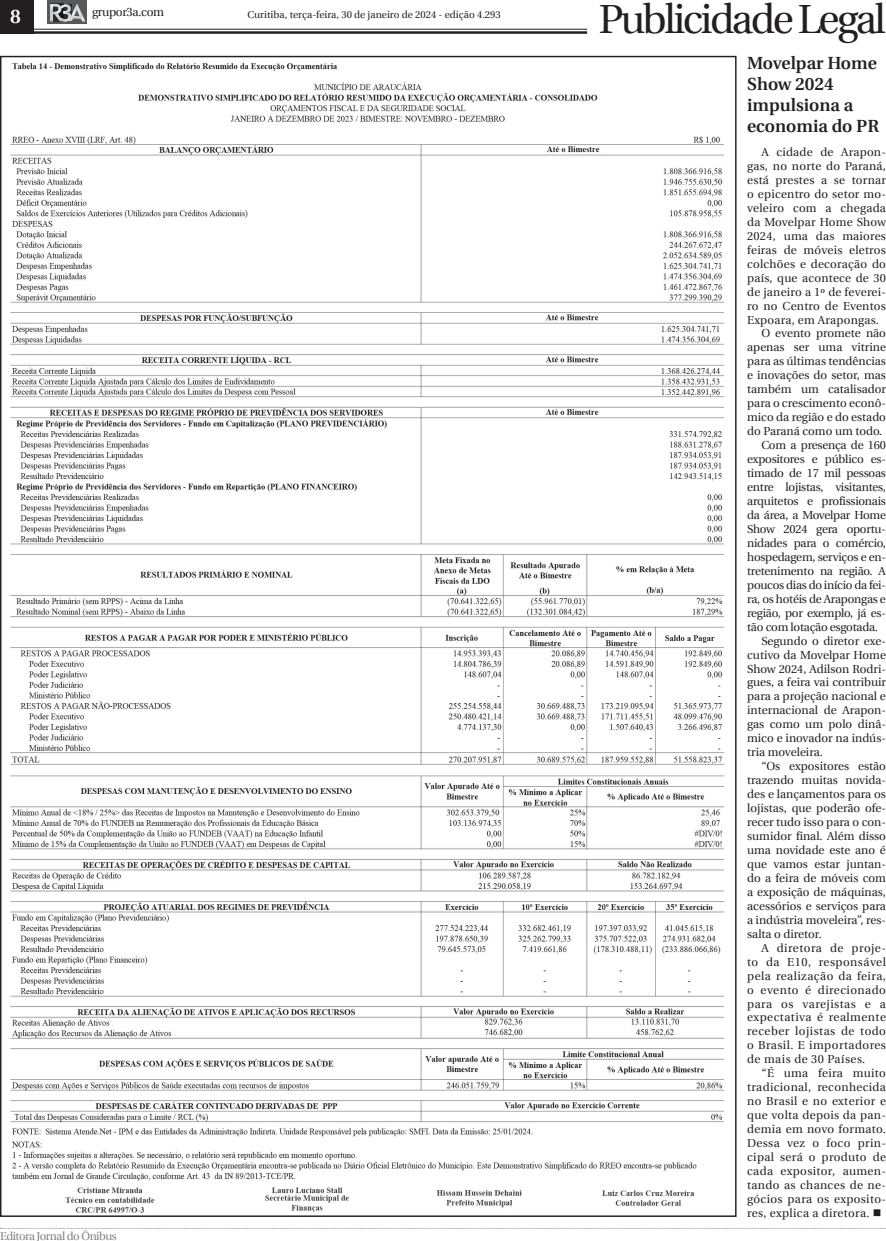
<style>
.page{position:relative;width:886px;height:1241px;background:#fff}
.page>*{position:absolute;margin:0;border:0;box-sizing:border-box;transform-origin:0 0}
.t1{font:40.75px "Utopia";letter-spacing:-.06em;color:#231f20}
.t2{font:600 19.38px "Utopia";color:#fff}
.t3{font:600 17.62px/21.1px "Utopia";color:#231f20}
.t4{font:11.88px "Utopia";letter-spacing:-.03em;color:#231f20}
.t5{font:11.62px "Utopia";color:#231f20}
.t6{font:11.62px "Utopia";letter-spacing:-.02em;color:#231f20}
.t7{font:11.62px "Utopia";letter-spacing:.02em;color:#231f20}
.t8{font:11.62px "Utopia";letter-spacing:.03em;color:#231f20}
.t9{font:11.62px "Utopia";letter-spacing:.04em;color:#231f20}
.t10{font:11.38px "Utopia";letter-spacing:-.04em;color:#808285}
.t11{font:10px "Utopia";color:#231f20}
</style>
<div class="page">
<hr style="left:3px;top:31px;width:584px;height:3px;background:#231f20">
<hr style="left:3px;top:29px;width:584px;height:1px;background:#231f20">
<div style="left:0;top:0;width:34px;height:34px;background:#231f20"></div>
<div style="left:47px;top:0;width:40px;height:24px;background:#57585a"></div>
<svg style="left:50px;top:4px;width:35px;height:18px"></svg>
<img style="left:10px;top:63px;width:714px;height:1150px">
<h2 class="t2" style="left:10px;top:6px;width:12px">8</h2>
<p class="t11" style="left:248px;top:9px;width:255px">Curitiba, terça-feira, 30 de janeiro de 2024 - edição 4.293</p>
<h1 class="t1" style="left:599px;top:-3px;width:289px">Publicidade Legal</h1>
<p class="t4" style="left:92px;top:6px;width:74px">grupor3a.com</p>
<p class="t10" style="left:0;top:1229px;width:118px">Editora Jornal do Ônibus</p>
<h3 class="t3" style="left:747px;top:53px;width:134px">Movelpar Home<br>Show 2024 impulsiona a economia do PR</h3>
<p class="t7" style="left:761px;top:146px;width:126px">A cidade de Arapon-</p>
<p class="t7" style="left:747px;top:159px;width:140px">gas, no norte do Paraná,</p>
<p class="t7" style="left:747px;top:173px;width:140px">está prestes a se tornar</p>
<p class="t7" style="left:747px;top:187px;width:140px">o epicentro do setor mo-</p>
<p class="t7" style="left:747px;top:201px;width:140px">veleiro com a chegada</p>
<p class="t7" style="left:747px;top:215px;width:140px">da Movelpar Home Show</p>
<p class="t7" style="left:747px;top:229px;width:140px">2024, uma das maiores</p>
<p class="t7" style="left:747px;top:243px;width:140px">feiras de móveis eletros</p>
<p class="t7" style="left:747px;top:257px;width:140px">colchões e decoração do</p>
<p class="t7" style="left:747px;top:271px;width:140px">país, que acontece de 30</p>
<p class="t7" style="left:747px;top:285px;width:140px">de janeiro a 1º de feverei-</p>
<p class="t7" style="left:747px;top:299px;width:140px">ro no Centro de Eventos</p>
<p class="t7" style="left:747px;top:313px;width:133px">Expoara, em Arapongas.</p>
<p class="t5" style="left:761px;top:327px;width:126px">O evento promete não</p>
<p class="t5" style="left:747px;top:341px;width:140px">apenas ser uma vitrine</p>
<p class="t5" style="left:747px;top:355px;width:140px">para as últimas tendências</p>
<p class="t5" style="left:747px;top:369px;width:140px">e inovações do setor, mas</p>
<p class="t5" style="left:747px;top:383px;width:140px">também um catalisador</p>
<p class="t5" style="left:747px;top:397px;width:140px">para o crescimento econô-</p>
<p class="t5" style="left:747px;top:411px;width:140px">mico da região e do estado</p>
<p class="t5" style="left:747px;top:425px;width:137px">do Paraná como um todo.</p>
<p class="t6" style="left:761px;top:438px;width:126px">Com a presença de 160</p>
<p class="t6" style="left:747px;top:452px;width:140px">expositores e público es-</p>
<p class="t6" style="left:747px;top:466px;width:140px">timado de 17 mil pessoas</p>
<p class="t6" style="left:747px;top:480px;width:140px">entre lojistas, visitantes,</p>
<p class="t6" style="left:747px;top:494px;width:140px">arquitetos e profissionais</p>
<p class="t6" style="left:747px;top:508px;width:140px">da área, a Movelpar Home</p>
<p class="t6" style="left:747px;top:522px;width:140px">Show 2024 gera oportu-</p>
<p class="t6" style="left:747px;top:536px;width:140px">nidades para o comércio,</p>
<p class="t6" style="left:747px;top:550px;width:140px">hospedagem, serviços e en-</p>
<p class="t6" style="left:747px;top:564px;width:140px">tretenimento na região. A</p>
<p class="t6" style="left:747px;top:578px;width:140px">poucos dias do início da fei-</p>
<p class="t6" style="left:747px;top:592px;width:140px">ra, os hotéis de Arapongas e</p>
<p class="t6" style="left:747px;top:606px;width:140px">região, por exemplo, já es-</p>
<p class="t6" style="left:747px;top:620px;width:132px">tão com lotação esgotada.</p>
<p class="t5" style="left:761px;top:634px;width:126px">Segundo o diretor exe-</p>
<p class="t5" style="left:747px;top:648px;width:140px">cutivo da Movelpar Home</p>
<p class="t5" style="left:747px;top:662px;width:140px">Show 2024, Adilson Rodri-</p>
<p class="t5" style="left:747px;top:676px;width:140px">gues, a feira vai contribuir</p>
<p class="t5" style="left:747px;top:690px;width:140px">para a projeção nacional e</p>
<p class="t5" style="left:747px;top:704px;width:140px">internacional de Arapon-</p>
<p class="t5" style="left:747px;top:717px;width:140px">gas como um polo dinâ-</p>
<p class="t5" style="left:747px;top:731px;width:140px">mico e inovador na indús-</p>
<p class="t5" style="left:747px;top:745px;width:77px">tria moveleira.</p>
<p class="t5" style="left:761px;top:759px;width:126px">“Os expositores estão</p>
<p class="t5" style="left:747px;top:773px;width:140px">trazendo muitas novida-</p>
<p class="t5" style="left:747px;top:787px;width:140px">des e lançamentos para os</p>
<p class="t5" style="left:747px;top:801px;width:140px">lojistas, que poderão ofe-</p>
<p class="t5" style="left:747px;top:815px;width:140px">recer tudo isso para o con-</p>
<p class="t5" style="left:747px;top:829px;width:140px">sumidor final. Além disso</p>
<p class="t5" style="left:747px;top:843px;width:140px">uma novidade este ano é</p>
<p class="t5" style="left:747px;top:857px;width:140px">que vamos estar juntan-</p>
<p class="t5" style="left:747px;top:871px;width:140px">do a feira de móveis com</p>
<p class="t5" style="left:747px;top:885px;width:140px">a exposição de máquinas,</p>
<p class="t5" style="left:747px;top:899px;width:140px">acessórios e serviços para</p>
<p class="t5" style="left:747px;top:913px;width:140px">a indústria moveleira”, res-</p>
<p class="t5" style="left:747px;top:927px;width:76px">salta o diretor.</p>
<p class="t9" style="left:761px;top:941px;width:126px">A diretora de proje-</p>
<p class="t9" style="left:747px;top:955px;width:140px">to da E10, responsável</p>
<p class="t9" style="left:747px;top:969px;width:140px">pela realização da feira,</p>
<p class="t9" style="left:747px;top:983px;width:140px">o evento é direcionado</p>
<p class="t9" style="left:747px;top:996px;width:140px">para os varejistas e a</p>
<p class="t9" style="left:747px;top:1010px;width:140px">expectativa é realmente</p>
<p class="t9" style="left:747px;top:1024px;width:140px">receber lojistas de todo</p>
<p class="t9" style="left:747px;top:1038px;width:140px">o Brasil. E importadores</p>
<p class="t9" style="left:747px;top:1052px;width:120px">de mais de 30 Países.</p>
<p class="t8" style="left:761px;top:1066px;width:126px">“É uma feira muito</p>
<p class="t8" style="left:747px;top:1080px;width:140px">tradicional, reconhecida</p>
<p class="t8" style="left:747px;top:1094px;width:140px">no Brasil e no exterior e</p>
<p class="t8" style="left:747px;top:1108px;width:140px">que volta depois da pan-</p>
<p class="t8" style="left:747px;top:1122px;width:140px">demia em novo formato.</p>
<p class="t8" style="left:747px;top:1136px;width:140px">Dessa vez o foco prin-</p>
<p class="t8" style="left:747px;top:1150px;width:140px">cipal será o produto de</p>
<p class="t8" style="left:747px;top:1164px;width:140px">cada expositor, aumen-</p>
<p class="t8" style="left:747px;top:1178px;width:140px">tando as chances de ne-</p>
<p class="t8" style="left:747px;top:1192px;width:140px">gócios para os exposito-</p>
<p class="t8" style="left:747px;top:1206px;width:136px">res, explica a diretora. ■</p>
</div>
